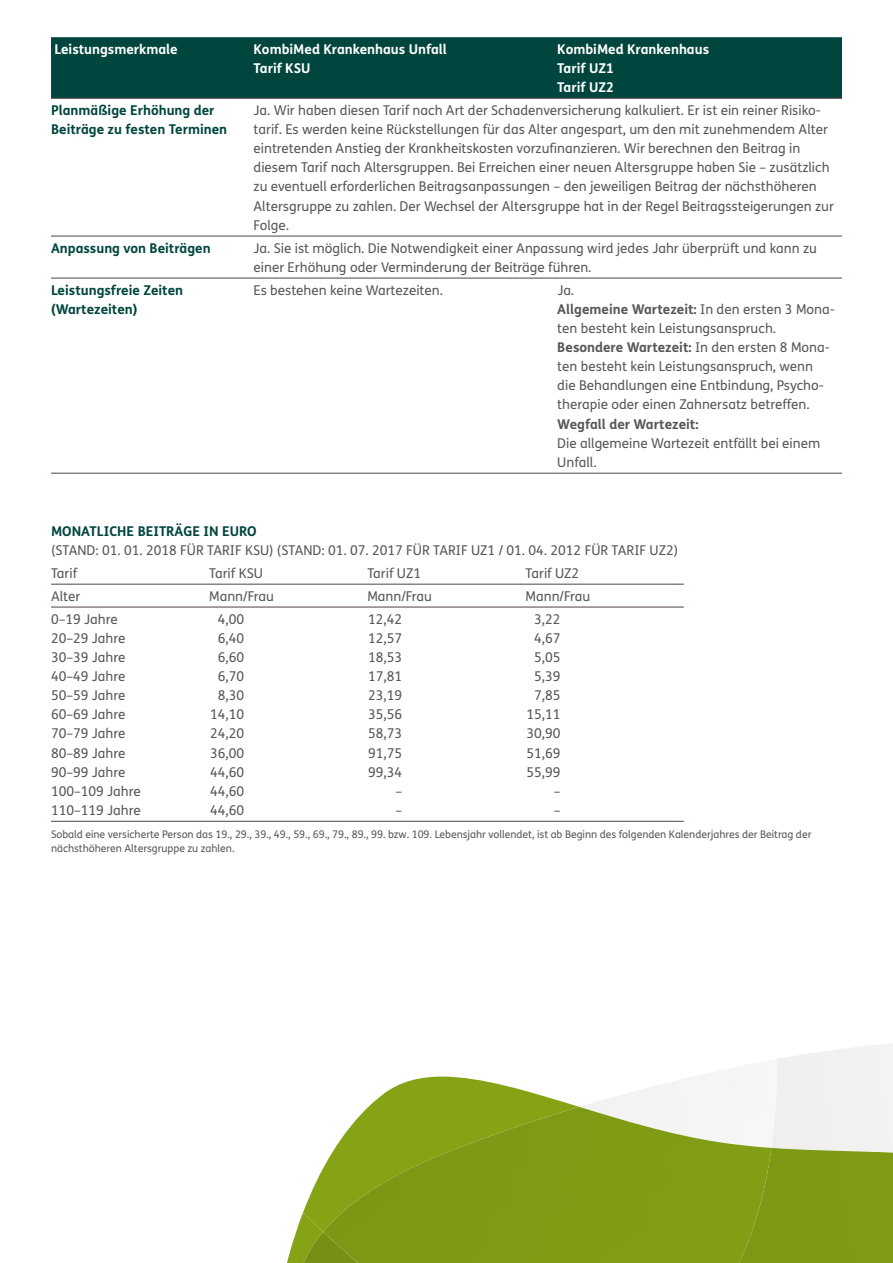
<style>
.page{position:relative;width:893px;height:1263px;background:#fff}
.page>*{position:absolute;margin:0;border:0;box-sizing:border-box;transform-origin:0 0}
.t1{font:13.5px/19.2px "FS Me";color:#575756}
.t2{font:700 13.5px/19.2px "FS Me";color:#00463f}
.t3{font:700 13.5px/19.2px "FS Me";color:#fff}
.t4{font:700 13.5px "FS Me";color:#575756}
.t5{font:10.5px/14.4px "FS Me";letter-spacing:-.005em;color:#575756}
.s1{font-weight:700}
</style>
<div class="page">
<svg style="left:287px;top:1044px;width:606px;height:219px"></svg>
<img style="left:323px;top:1107px;width:448px;height:156px">
<div style="left:51px;top:37px;width:791px;height:61px;background:#00463f"></div>
<hr style="left:51px;top:98px;width:791px;height:1px;background:#625954">
<hr style="left:51px;top:235px;width:791px;height:2px;background:#625954">
<hr style="left:51px;top:277px;width:791px;height:2px;background:#625954">
<hr style="left:51px;top:473px;width:791px;height:1px;background:#625954">
<hr style="left:51px;top:584px;width:633px;height:1px;background:#625954">
<hr style="left:51px;top:606px;width:633px;height:2px;background:#625954">
<hr style="left:51px;top:821px;width:633px;height:1px;background:#625954">
<p class="t3" style="left:54px;top:41px;width:125px">Leistungsmerkmale</p>
<p class="t3" style="left:254px;top:41px;width:195px">KombiMed Krankenhaus Unfall<br>Tarif KSU</p>
<p class="t3" style="left:557px;top:41px;width:153px">KombiMed Krankenhaus<br>Tarif UZ1<br>Tarif UZ2</p>
<p class="t2" style="left:51px;top:102px;width:178px">Planmäßige Erhöhung der<br>Beiträge zu festen Terminen</p>
<p class="t1" style="left:254px;top:102px;width:582px">Ja. Wir haben diesen Tarif nach Art der Schadenversicherung kalkuliert. Er ist ein reiner Risiko&shy;tarif. Es werden keine Rückstellungen für das Alter angespart, um den mit zunehmendem Alter eintretenden Anstieg der Krankheitskosten vorzufinanzieren. Wir berechnen den Beitrag in diesem Tarif nach Altersgruppen. Bei Erreichen einer neuen Altersgruppe haben Sie – zusätzlich zu even tuell erforderlichen Beitragsanpassungen – den jeweiligen Beitrag der nächsthöheren Altersgruppe zu zahlen. Der Wechsel der Altersgruppe hat in der Regel Beitragssteigerungen zur Folge.</p>
<p class="t2" style="left:51px;top:240px;width:161px">Anpassung von Beiträgen</p>
<p class="t1" style="left:254px;top:240px;width:565px">Ja. Sie ist möglich. Die Notwendigkeit einer Anpassung wird jedes Jahr überprüft und kann zu einer Erhöhung oder Verminderung der Beiträge führen.</p>
<p class="t2" style="left:51px;top:282px;width:134px">Leistungsfreie Zeiten (Wartezeiten)</p>
<p class="t1" style="left:254px;top:282px;width:191px">Es bestehen keine Wartezeiten.</p>
<p class="t1" style="left:557px;top:282px;width:279px">Ja.<br><span class="s1">Allgemeine Wartezeit:</span> In den ersten 3 Mona&shy;ten besteht kein Leistungsanspruch.<br><span class="s1">Besondere Wartezeit:</span> In den ersten 8 Mona&shy;ten besteht kein Leistungsanspruch, wenn<br>die Behandlungen eine Entbindung, Psycho&shy;therapie oder einen Zahnersatz betreffen.</p>
<p class="t4" style="left:557px;top:419px;width:143px">Wegfall der Wartezeit:</p>
<p class="t1" style="left:557px;top:435px;width:265px">Die allgemeine Wartezeit entfällt bei einem<br>Unfall.</p>
<p class="t2" style="left:51px;top:523px;width:207px">MONATLICHE BEITRÄGE IN EURO</p>
<p class="t1" style="left:51px;top:542px;width:629px">(STAND: 01. 01. 2018 FÜR TARIF KSU) (STAND: 01. 07. 2017 FÜR TARIF UZ1 / 01. 04. 2012 FÜR TARIF UZ2)</p>
<p class="t1" style="left:51px;top:565px;width:28px">Tarif</p>
<p class="t1" style="left:209px;top:565px;width:55px">Tarif KSU</p>
<p class="t1" style="left:367px;top:565px;width:55px">Tarif UZ1</p>
<p class="t1" style="left:526px;top:565px;width:55px">Tarif UZ2</p>
<p class="t1" style="left:51px;top:588px;width:31px">Alter</p>
<p class="t1" style="left:209px;top:588px;width:66px">Mann/Frau</p>
<p class="t1" style="left:367px;top:588px;width:66px">Mann/Frau</p>
<p class="t1" style="left:526px;top:588px;width:66px">Mann/Frau</p>
<p class="t1" style="left:51px;top:611px;width:91px">0–19 Jahre<br>20–29 Jahre<br>30–39 Jahre<br>40–49 Jahre<br>50–59 Jahre<br>60–69 Jahre<br>70–79 Jahre<br>80–89 Jahre<br>90–99 Jahre<br>100–109 Jahre<br>110–119 Jahre</p>
<p class="t1" style="left:210px;top:611px;width:36px;text-align:center">4,00<br>6,40<br>6,60<br>6,70<br>8,30<br>14,10<br>24,20<br>36,00<br>44,60<br>44,60<br>44,60</p>
<p class="t1" style="left:368px;top:611px;width:36px;text-align:right">12,42<br>12,57<br>18,53<br>17,81<br>23,19<br>35,56<br>58,73<br>91,75<br>99,34 –<br>–</p>
<p class="t1" style="left:526px;top:611px;width:36px;text-align:right">3,22<br>4,67<br>5,05<br>5,39<br>7,85<br>15,11<br>30,90<br>51,69<br>55,99 –<br>–</p>
<p class="t5" style="left:51px;top:828px;width:762px">Sobald eine versicherte Person das 19., 29., 39., 49., 59., 69., 79., 89., 99. bzw. 109. Lebensjahr vollendet, ist ab Beginn des folgenden Kalenderjahres der Beitrag der nächsthöheren Altersgruppe zu zahlen.</p>
</div>
